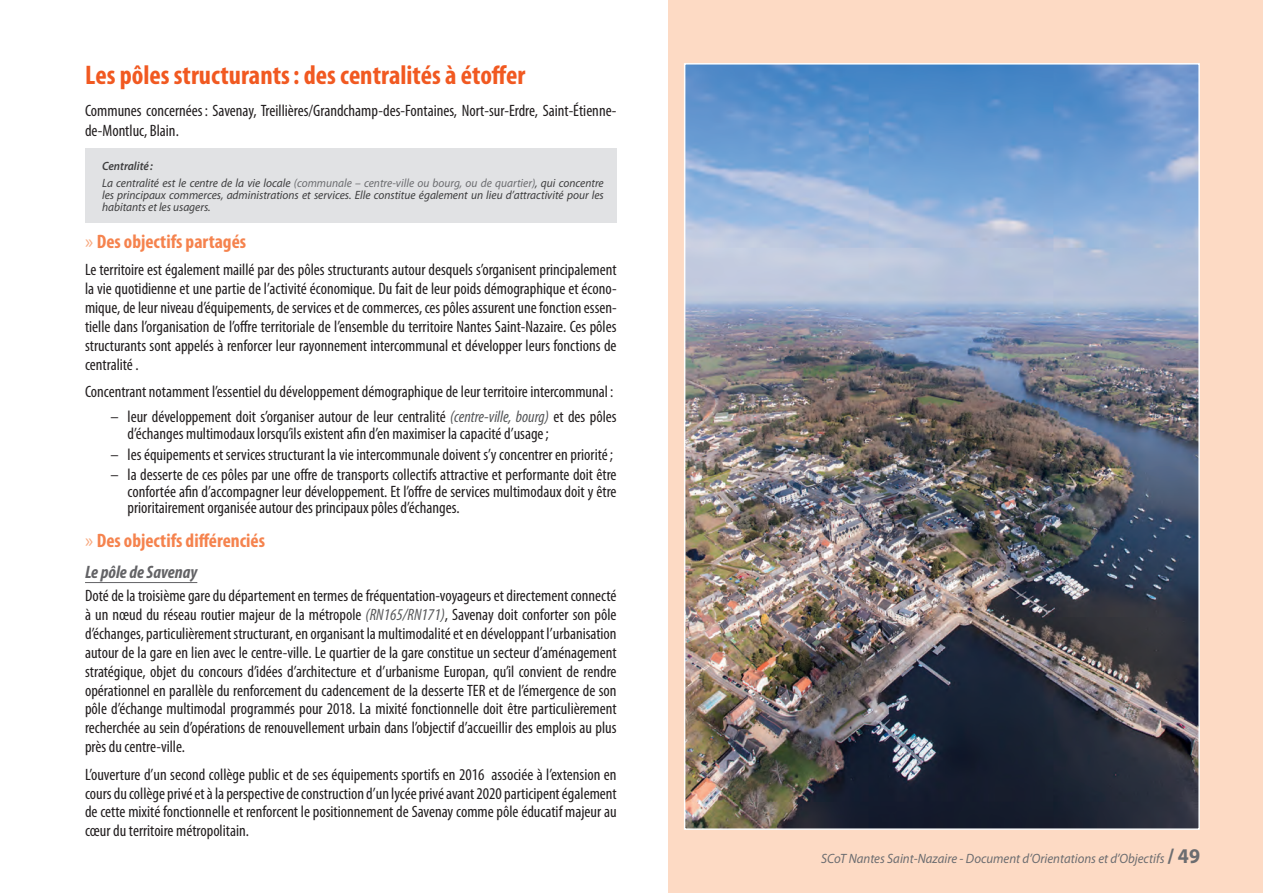
<style>
.page{position:relative;width:1263px;height:893px;background:#fff}
.page>*{position:absolute;margin:0;border:0;box-sizing:border-box;transform-origin:0 0}
.t1{font:700 condensed 27px "Myriad Pro";color:#f15921}
.t2{font:700 condensed 19.5px "Myriad Pro";color:#f5834e}
.t3{font:italic 700 condensed 18px "Myriad Pro";color:#636366}
.t4{font:condensed 16.5px/18.9px "Myriad Pro";color:#231f20;text-align:justify}
.t5{font:italic 13.5px "Myriad Pro";color:#6c6d70;scale:.95 1}
.t6{font:italic 12px/16.2px "Myriad Pro";color:#3e3e3f;scale:.95 1}
.s1{font-weight:600}
.s2{color:#6c6d70}
.s3{font-weight:400;font-stretch:normal;color:#f8a87e}
.s4{font-style:italic;color:#57585a}
.s5{font-family:"Myriad";font-weight:700;font-style:normal;font-size:21px}
</style>
<div class="page">
<div style="left:668px;top:0;width:595px;height:893px;background:#fddac4"></div>
<hr style="left:85px;top:582px;width:112px;height:1px;background:#636366">
<div style="left:85px;top:149px;width:532px;height:74px;background:#e1e2e4"></div>
<img style="left:687px;top:66px;width:510px;height:761px">
<h1 class="t1" style="left:85px;top:58px;width:442px">Les pôles structurants: des centralités à étoffer</h1>
<p class="t4" style="left:85px;top:101px;width:533px;line-height:19.5px">Communes concernées: Savenay, Treillières/Grandchamp-des-Fontaines, Nort-sur-Erdre, Saint-Étienne&shy;de-Montluc, Blain.</p>
<p class="t6" style="left:102px;top:158px;width:530px"><span class="s1">Centralité :<br></span>La centralité est le centre de la vie locale <span class="s2">(communale – centre-ville ou bourg, ou de quartier)</span>, qui concentre</p>
<p class="t6" style="left:102px;top:188px;width:530px;line-height:12px">les principaux commerces, administrations et services. Elle constitue également un lieu d’attractivité pour les habitants et les usagers.</p>
<p class="t2" style="left:85px;top:229px;width:163px"><span class="s3">»</span> Des objectifs partagés</p>
<p class="t4" style="left:85px;top:260px;width:533px">Le territoire est également maillé par des pôles structurants autour desquels s’organisent principalement la vie quotidienne et une partie de l’activité économique. Du fait de leur poids démographique et écono&shy;mique, de leur niveau d’équipements, de services et de commerces, ces pôles assurent une fonction essen&shy;tielle dans l’organisation de l’offre territoriale de l’ensemble du territoire Nantes Saint-Nazaire. Ces pôles structurants sont appelés à renforcer leur rayonnement intercommunal et développer leurs fonctions de centralité .</p>
<p class="t4" style="left:85px;top:382px;width:530px">Concentrant notamment l’essentiel du développement démographique de leur territoire intercommunal :</p>
<p class="t4" style="left:128px;top:408px;width:490px;line-height:16.5px;text-indent:-17px">– leur développement doit s’organiser autour de leur centralité <span class="s4">(centre-ville, bourg)</span> et des pôles d’échanges multimodaux lorsqu’ils existent afin d’en maximiser la capacité d’usage;</p>
<p class="t4" style="left:111px;top:444px;width:504px">– les équipements et services structurant la vie intercommunale doivent s’y concentrer en priorité;</p>
<p class="t4" style="left:128px;top:466px;width:490px;line-height:16.5px;text-indent:-17px">– la desserte de ces pôles par une offre de transports collectifs attractive et performante doit être confortée afin d’accompagner leur développement. Et l’offre de services multimodaux doit y être prioritairement organisée autour des principaux pôles d’échanges.</p>
<p class="t2" style="left:85px;top:528px;width:181px"><span class="s3">»</span> Des objectifs différenciés</p>
<p class="t3" style="left:85px;top:561px;width:114px">Le pôle de Savenay</p>
<p class="t4" style="left:85px;top:586px;width:533px">Doté de la troisième gare du département en termes de fréquentation-voyageurs et directement connecté à un nœud du réseau routier majeur de la métropole <span class="s4">(RN165/RN171)</span>, Savenay doit conforter son pôle d’échanges, particulièrement structurant, en organisant la multimodalité et en développant l’urbanisation autour de la gare en lien avec le centre-ville. Le quartier de la gare constitue un secteur d’aménagement stratégique, objet du concours d’idées d’architecture et d’urbanisme Europan, qu’il convient de rendre opérationnel en parallèle du renforcement du cadencement de la desserte TER et de l’émergence de son pôle d’échange multimodal programmés pour 2018. La mixité fonctionnelle doit être particulièrement recherchée au sein d’opérations de renouvellement urbain dans l’objectif d’accueillir des emplois au plus près du centre-ville.</p>
<p class="t4" style="left:85px;top:764px;width:533px">L’ouverture d’un second collège public et de ses équipements sportifs en 2016 associée à l’extension en cours du collège privé et à la perspective de construction d’un lycée privé avant 2020 participent également de cette mixité fonctionnelle et renforcent le positionnement de Savenay comme pôle éducatif majeur au cœur du territoire métropolitain.</p>
<p class="t5" style="left:821px;top:850px;width:400px">SCoT Nantes Saint-Nazaire - Document d’Orientations et d’Objectifs <span class="s5">/ 49</span></p>
</div>
